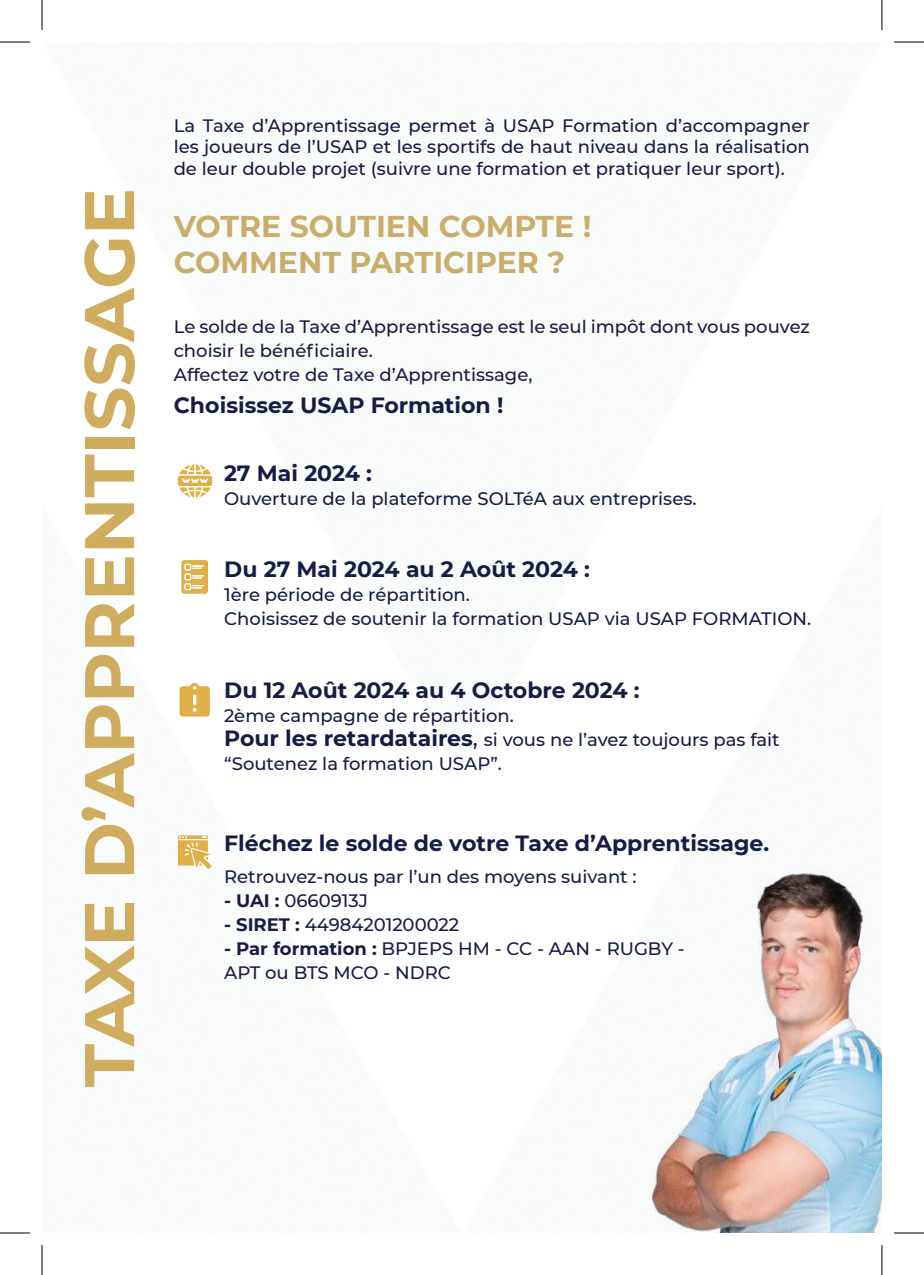
<style>
.page{position:relative;width:924px;height:1275px;background:#fff}
.page>*{position:absolute;margin:0;border:0;box-sizing:border-box;transform-origin:0 0}
.t1{font:700 70px "Montserrat";color:#d0ac5f}
.t2{font:700 30px/36px "Montserrat";color:#c9ad6b}
.t3{font:700 22px "Montserrat";color:#131d45}
.t4{font:500 18px/24px "Montserrat";color:#131d45}
.s1{font-weight:700;font-size:22px}
.s2{font-size:22px}
.s3{font-weight:700}
</style>
<div class="page">
<svg style="left:181px;top:560px;width:27px;height:34px"></svg>
<svg style="left:178px;top:835px;width:33px;height:34px"></svg>
<svg style="left:178px;top:464px;width:34px;height:34px"></svg>
<svg style="left:179px;top:683px;width:31px;height:33px"></svg>
<img style="left:649px;top:870px;width:232px;height:363px">
<hr style="left:0;top:42px;width:30px;height:1px;background:#000">
<hr style="left:893px;top:42px;width:30px;height:1px;background:#000">
<hr style="left:0;top:1232px;width:30px;height:1px;background:#000">
<hr style="left:893px;top:1232px;width:30px;height:1px;background:#000">
<hr style="left:42px;top:0;width:1px;height:30px;background:#000">
<hr style="left:42px;top:1245px;width:1px;height:30px;background:#000">
<hr style="left:881px;top:0;width:1px;height:30px;background:#000">
<hr style="left:881px;top:1245px;width:1px;height:30px;background:#000">
<h1 class="t1" style="left:59px;top:1087px;width:900px;rotate:-90deg">TAXE D’APPRENTISSAGE</h1>
<p class="t4" style="left:174px;top:114px;width:637px;line-height:21.6px;text-align:justify">La Taxe d’Apprentissage permet à USAP Formation d’accompagner les joueurs de l’USAP et les sportifs de haut niveau dans la réalisation de leur double projet (suivre une formation et pratiquer leur sport).</p>
<h2 class="t2" style="left:174px;top:207px;width:419px">VOTRE SOUTIEN COMPTE !<br>COMMENT PARTICIPER ?</h2>
<p class="t4" style="left:174px;top:313px;width:637px">Le solde de la Taxe d’Apprentissage est le seul impôt dont vous pouvez choisir le bénéficiaire.<br>Affectez votre de Taxe d’Apprentissage,</p>
<p class="t3" style="left:174px;top:389px;width:331px">Choisissez USAP Formation !</p>
<p class="t3" style="left:224px;top:458px;width:149px">27 Mai 2024 :</p>
<p class="t4" style="left:224px;top:486px;width:473px">Ouverture de la plateforme SOLTéA aux entreprises.</p>
<p class="t3" style="left:224px;top:553px;width:367px">Du 27 Mai 2024 au 2 Août 2024 :</p>
<p class="t4" style="left:224px;top:582px;width:588px">1ère période de répartition.<br>Choisissez de soutenir la formation USAP via USAP FORMATION.</p>
<p class="t3" style="left:224px;top:674px;width:417px">Du 12 Août 2024 au 4 Octobre 2024 :</p>
<p class="t4" style="left:224px;top:702px;width:557px">2ème campagne de répartition.<br><span class="s1">Pour les retardataires</span><span class="s2">,</span> si vous ne l’avez toujours pas fait “Soutenez la formation USAP”.</p>
<p class="t3" style="left:224px;top:827px;width:546px">Fléchez le solde de votre Taxe d’Apprentissage.</p>
<p class="t4" style="left:224px;top:863px;width:414px">Retrouvez-nous par l’un des moyens suivant :</p>
<p class="t4" style="left:224px;top:887px;width:145px"><span class="s3">- UAI :</span> 0660913J</p>
<p class="t4" style="left:224px;top:911px;width:236px"><span class="s3">- SIRET :</span> 44984201200022</p>
<p class="t4" style="left:224px;top:935px;width:462px"><span class="s3">- Par formation :</span> BPJEPS HM - CC - AAN - RUGBY -<br>APT ou BTS MCO - NDRC</p>
</div>
